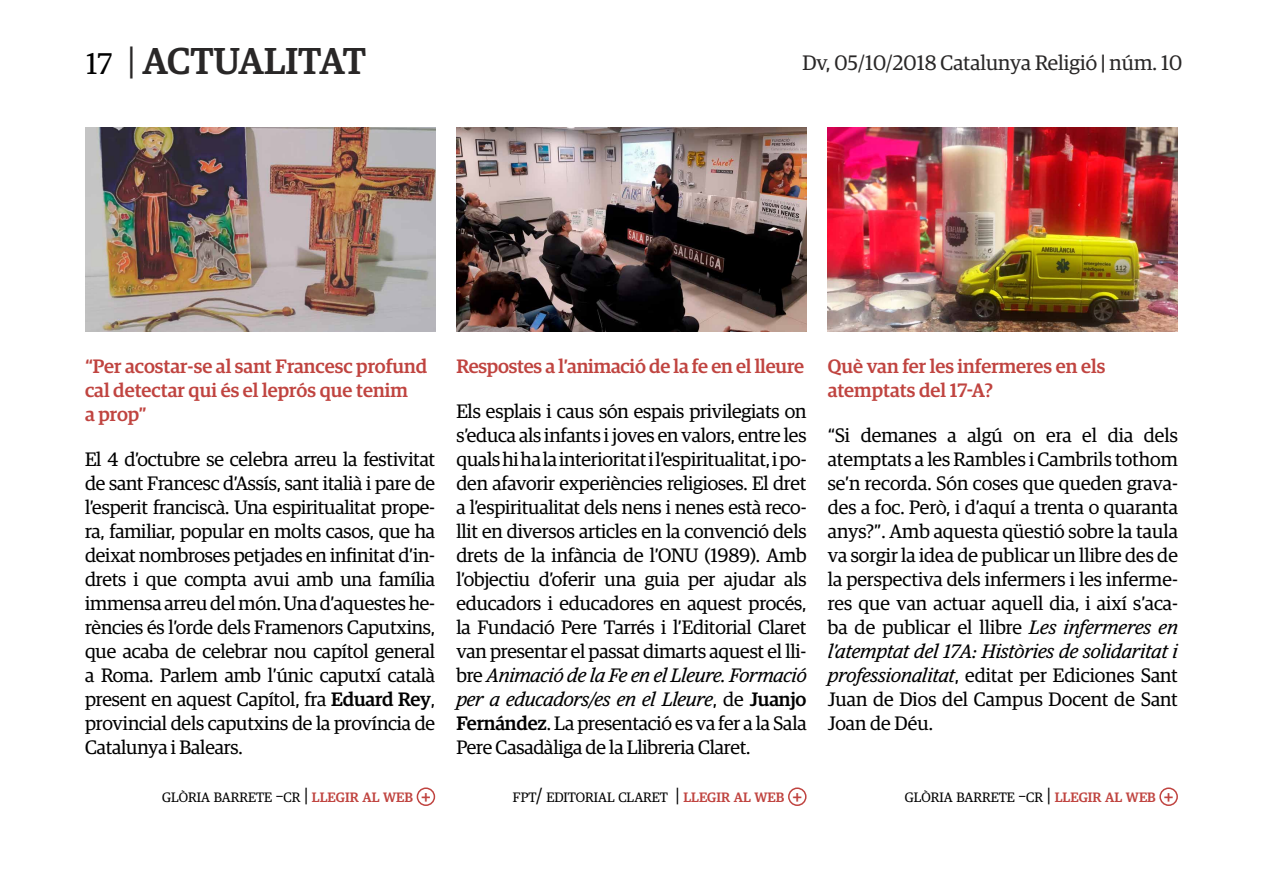
<style>
.page{position:relative;width:1263px;height:893px;background:#fff}
.page>*{position:absolute;margin:0;border:0;box-sizing:border-box;transform-origin:0 0}
.t1{font:500 37.5px "Guardian Egyp";color:#292727}
.t2{font:21px "Guardian Egyp";color:#292727}
.t3{font:19.5px/24px "Guardian Egyp";letter-spacing:-.01em;color:#000;text-align:justify}
.t4{font:500 19.5px/24px "Guardian Egyp";color:#c04440}
.t5{font:13.65px "Guardian Egyp";color:#000}
.s1{font-weight:400;font-size:30px;color:#000}
.s2{font-weight:400}
.s3{font-weight:500}
.s4{font-size:19.5px}
.s5{font-weight:500;color:#c04440}
.s6{font-weight:500;font-size:19.5px;color:#c04440}
.s7{font-style:italic}
</style>
<div class="page">
<div style="left:417px;top:787px;width:18px;height:19px;border:2px solid #c04440;border-radius:50%"></div>
<div style="left:788px;top:787px;width:18px;height:19px;border:2px solid #c04440;border-radius:50%"></div>
<div style="left:1159px;top:787px;width:19px;height:19px;border:2px solid #c04440;border-radius:50%"></div>
<img style="left:828px;top:128px;width:350px;height:204px">
<img style="left:456px;top:128px;width:350px;height:204px">
<img style="left:85px;top:128px;width:350px;height:204px">
<h1 class="t1" style="left:86px;top:34px;width:282px"><span class="s1">17</span> <span class="s2">|</span> ACTUALITAT</h1>
<p class="t2" style="left:802px;top:49px;width:381px">Dv, 05/10/2018 Catalunya Religió <span class="s3">|</span> núm. 10</p>
<p class="t4" style="left:85px;top:352px;width:344px">“Per acostar-se al sant Francesc profund cal detectar qui és el leprós que tenim<br>a prop”</p>
<p class="t3" style="left:85px;top:446px;width:352px">El 4 d’octubre se celebra arreu la festivitat de sant Francesc d’Assís, sant italià i pare de l’esperit franciscà. Una espiritualitat prope&shy;ra, familiar, popular en molts casos, que ha deixat nombroses petjades en infinitat d’in&shy;drets i que compta avui amb una família immensa arreu del món. Una d’aquestes he&shy;rències és l’orde dels Framenors Caputxins, que acaba de celebrar nou capítol general a Roma. Parlem amb l’únic caputxí català present en aquest Capítol, fra <span class="s3">Eduard Rey</span>, provincial dels caputxins de la província de Catalunya i Balears.</p>
<p class="t5" style="left:162px;top:788px;width:271px">GLÒRIA BARRETE <span class="s4">–</span>CR <span class="s4">|</span> <span class="s5">LLEGIR AL WEB</span> <span class="s6">+</span></p>
<p class="t4" style="left:456px;top:352px;width:349px">Respostes a l’animació de la fe en el lleure</p>
<p class="t3" style="left:456px;top:398px;width:352px">Els esplais i caus són espais privilegiats on s’educa als infants i joves en valors, entre les quals hi ha la interioritat i l’espiritualitat, i po&shy;den afavorir experiències religioses. El dret a l’espiritualitat dels nens i nenes està reco&shy;llit en diversos articles en la convenció dels drets de la infància de l’ONU (1989). Amb l’objectiu d’oferir una guia per ajudar als educadors i educadores en aquest procés, la Fundació Pere Tarrés i l’Editorial Claret van presentar el passat dimarts aquest el lli&shy;bre <span class="s7">Animació de la Fe en el Lleure. Formació per a educadors/es en el Lleure</span>, de <span class="s3">Juanjo Fernández</span>. La presentació es va fer a la Sala Pere Casadàliga de la Llibreria Claret.</p>
<p class="t5" style="left:513px;top:788px;width:291px">FPT<span class="s4">/</span> EDITORIAL CLARET <span class="s4">|</span> <span class="s5">LLEGIR AL WEB</span> <span class="s6">+</span></p>
<p class="t4" style="left:828px;top:352px;width:279px">Què van fer les infermeres en els atemptats del 17-A?</p>
<p class="t3" style="left:828px;top:422px;width:352px">“Si demanes a algú on era el dia dels atemptats a les Rambles i Cambrils tothom se’n recorda. Són coses que queden grava&shy;des a foc. Però, i d’aquí a trenta o quaranta anys?”. Amb aquesta qüestió sobre la taula va sorgir la idea de publicar un llibre des de la perspectiva dels infermers i les inferme&shy;res que van actuar aquell dia, i així s’aca&shy;ba de publicar el llibre <span class="s7">Les infermeres en l’atemptat del 17A: Històries de solidaritat i professionalitat</span>, editat per Ediciones Sant Juan de Dios del Campus Docent de Sant Joan de Déu.</p>
<p class="t5" style="left:905px;top:788px;width:271px">GLÒRIA BARRETE <span class="s4">–</span>CR <span class="s4">|</span> <span class="s5">LLEGIR AL WEB</span> <span class="s6">+</span></p>
</div>
